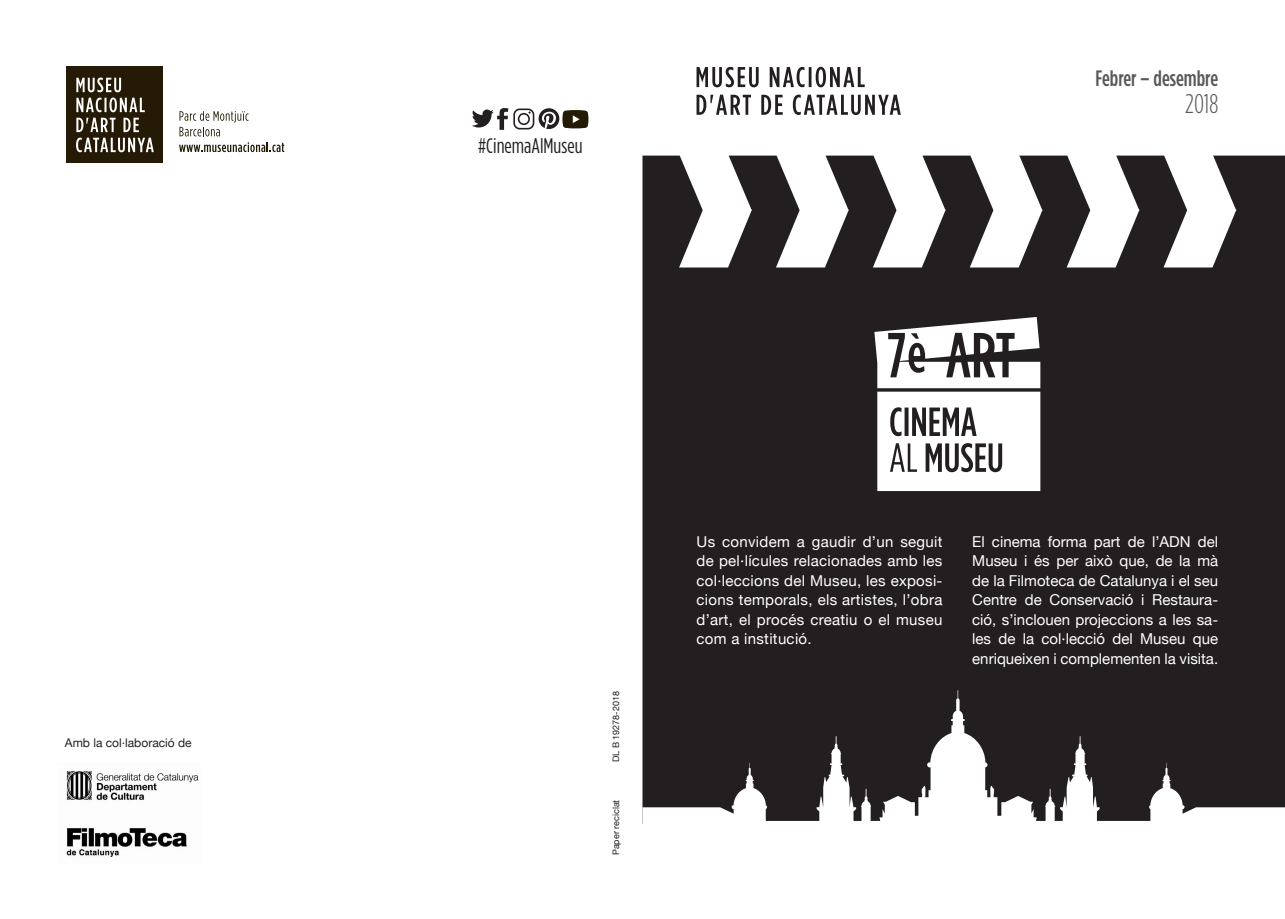
<style>
.page{position:relative;width:1285px;height:919px;background:#fff}
.page>*{position:absolute;margin:0;border:0;box-sizing:border-box;transform-origin:0 0}
.t1{font:300 condensed 27px "Gotham HTF";color:#57585a}
.t2{font:500 condensed 22.2px "Gotham HTF";color:#57585a}
.t3{font:condensed 21px "Gotham HTF";color:#231f20}
.t4{font:15px/19.5px "Helvetica Neue";color:#fff;text-align:justify}
.t5{font:12px "Helvetica Neue";color:#231f20}
.t6{font:9px "Helvetica Neue";color:#231f20}
</style>
<div class="page">
<svg style="left:642px;top:155px;width:642px;height:535px;background:#3b3738"></svg>
<svg style="left:874px;top:317px;width:166px;height:174px"></svg>
<svg style="left:696px;top:67px;width:204px;height:48px"></svg>
<img style="left:66px;top:771px;width:133px;height:87px">
<div style="left:67px;top:67px;width:96px;height:96px;background:#251a05"></div>
<svg style="left:76px;top:78px;width:78px;height:74px"></svg>
<svg style="left:179px;top:111px;width:69px;height:25px"></svg>
<svg style="left:179px;top:142px;width:105px;height:10px"></svg>
<div style="left:517px;top:113px;width:13px;height:12px;border:2px solid #231f20;border-radius:50%"></div>
<div style="left:513px;top:108px;width:21px;height:21px;border:2px solid #231f20;border-radius:6px"></div>
<svg style="left:472px;top:108px;width:36px;height:22px"></svg>
<svg style="left:538px;top:108px;width:50px;height:21px"></svg>
<svg style="left:642px;top:690px;width:642px;height:134px;fill:#231f20"></svg>
<p class="t5" style="left:65px;top:732px;width:128px">Amb la col·laboració de</p>
<h3 class="t3" style="left:478px;top:134px;width:106px">#CinemaAlMuseu</h3>
<h2 class="t2" style="left:1095px;top:66px;width:124px">Febrer – desembre</h2>
<h1 class="t1" style="left:1184px;top:89px;width:35px">2018</h1>
<p class="t6" style="left:608px;top:762px;width:73px;rotate:-90deg">DL B 19278-2018</p>
<p class="t6" style="left:608px;top:855px;width:57px;rotate:-90deg">Paper reciclat</p>
<p class="t4" style="left:696px;top:530px;width:247px">Us convidem a gaudir d’un seguit de pel·lícules relacionades amb les col·leccions del Museu, les exposi&shy;cions temporals, els artistes, l’obra d’art, el procés creatiu o el museu com a institució.</p>
<p class="t4" style="left:972px;top:530px;width:247px">El cinema forma part de l’ADN del Museu i és per això que, de la mà de la Filmoteca de Catalunya i el seu Centre de Conservació i Restaura&shy;ció, s’inclouen projeccions a les sa&shy;les de la col·lecció del Museu que enriqueixen i complementen la visita.</p>
</div>
